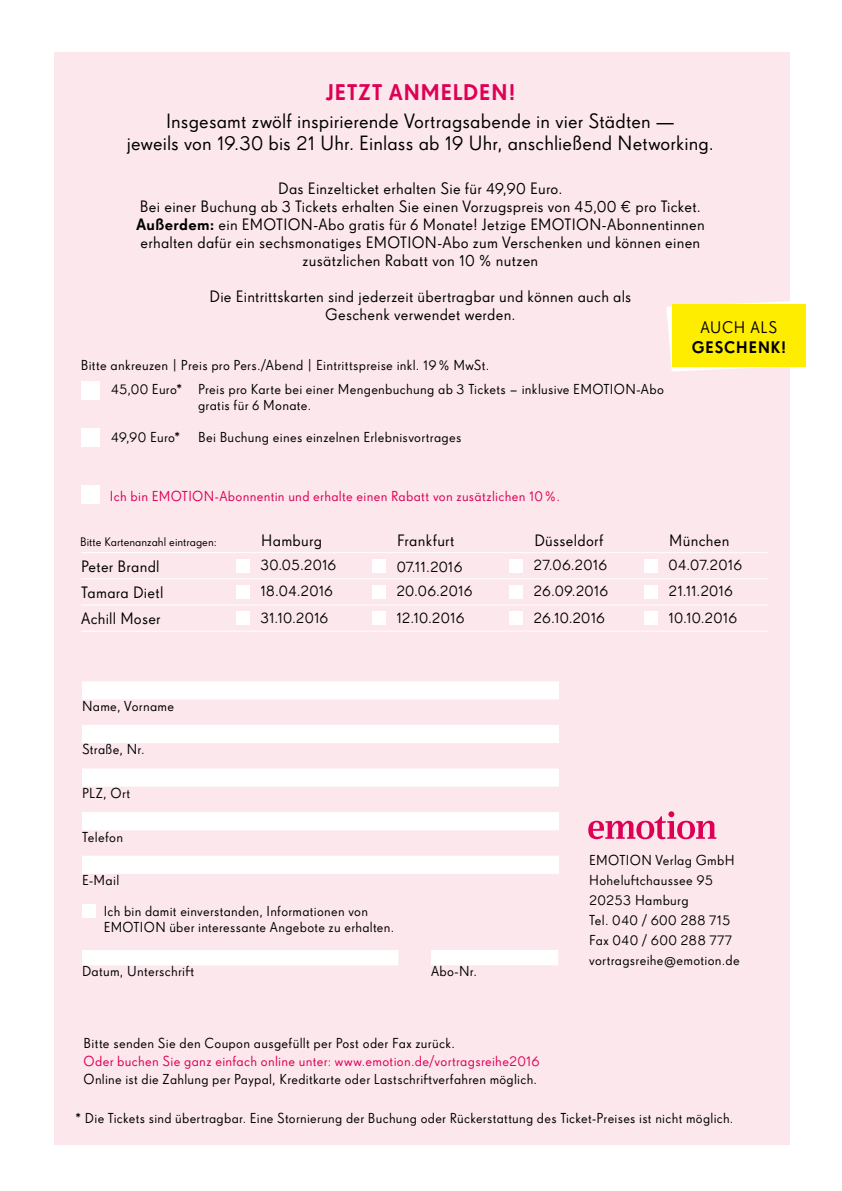
<style>
.page{position:relative;width:842px;height:1191px;background:#fff}
.page>*{position:absolute;margin:0;border:0;box-sizing:border-box;transform-origin:0 0}
.t1{font:500 22px "Super Grotesk OT";letter-spacing:.04em;color:#de0055}
.t2{font:20px/22px "Super Grotesk OT";letter-spacing:.005em;color:#000;text-align:center}
.t3{font:500 16.2px "Super Grotesk OT";letter-spacing:.06em;color:#000}
.t4{font:16.2px "Super Grotesk OT";letter-spacing:.045em;color:#000}
.t5{font:16px/18px "Super Grotesk OT";letter-spacing:.015em;color:#000;text-align:center}
.t6{font:15px "Super Grotesk OT";letter-spacing:.015em;color:#000}
.t7{font:14px/20px "Super Grotesk OT";letter-spacing:.02em;color:#000}
.t8{font:14px "Super Grotesk OT";letter-spacing:.02em;color:#de0055}
.t9{font:12px "Super Grotesk OT";color:#000}
.s1{font-weight:500}
</style>
<div class="page">
<div style="left:54px;top:52px;width:736px;height:1092px;background:#fce7ec"></div>
<hr style="left:81px;top:552px;width:155px;height:1px;background:#fff">
<hr style="left:81px;top:604px;width:155px;height:1px;background:#fff">
<hr style="left:81px;top:630px;width:155px;height:1px;background:#fff">
<hr style="left:236px;top:552px;width:136px;height:1px;background:#fff">
<hr style="left:372px;top:552px;width:137px;height:1px;background:#fff">
<hr style="left:509px;top:552px;width:135px;height:1px;background:#fff">
<hr style="left:644px;top:552px;width:124px;height:1px;background:#fff">
<hr style="left:236px;top:604px;width:136px;height:1px;background:#fff">
<hr style="left:372px;top:604px;width:137px;height:1px;background:#fff">
<hr style="left:509px;top:604px;width:135px;height:1px;background:#fff">
<hr style="left:644px;top:604px;width:124px;height:1px;background:#fff">
<hr style="left:236px;top:630px;width:136px;height:1px;background:#fff">
<hr style="left:372px;top:630px;width:137px;height:1px;background:#fff">
<hr style="left:509px;top:630px;width:135px;height:1px;background:#fff">
<hr style="left:644px;top:630px;width:124px;height:1px;background:#fff">
<hr style="left:81px;top:578px;width:155px;height:1px;background:#fff">
<hr style="left:236px;top:578px;width:136px;height:1px;background:#fff">
<hr style="left:372px;top:578px;width:137px;height:1px;background:#fff">
<hr style="left:509px;top:578px;width:135px;height:1px;background:#fff">
<hr style="left:644px;top:578px;width:124px;height:1px;background:#fff">
<div style="left:236px;top:559px;width:13px;height:13px;background:#fff"></div>
<div style="left:372px;top:559px;width:13px;height:13px;background:#fff"></div>
<div style="left:509px;top:559px;width:13px;height:13px;background:#fff"></div>
<div style="left:644px;top:559px;width:13px;height:13px;background:#fff"></div>
<div style="left:236px;top:585px;width:13px;height:13px;background:#fff"></div>
<div style="left:372px;top:585px;width:13px;height:13px;background:#fff"></div>
<div style="left:509px;top:585px;width:13px;height:13px;background:#fff"></div>
<div style="left:644px;top:585px;width:13px;height:13px;background:#fff"></div>
<div style="left:236px;top:611px;width:13px;height:13px;background:#fff"></div>
<div style="left:372px;top:611px;width:13px;height:13px;background:#fff"></div>
<div style="left:509px;top:611px;width:13px;height:13px;background:#fff"></div>
<div style="left:644px;top:611px;width:13px;height:13px;background:#fff"></div>
<div style="left:81px;top:381px;width:18px;height:19px;background:#fff"></div>
<div style="left:81px;top:428px;width:18px;height:19px;background:#fff"></div>
<div style="left:82px;top:681px;width:477px;height:18px;background:#fff"></div>
<div style="left:82px;top:725px;width:477px;height:18px;background:#fff"></div>
<div style="left:82px;top:768px;width:477px;height:18px;background:#fff"></div>
<div style="left:82px;top:812px;width:477px;height:18px;background:#fff"></div>
<div style="left:82px;top:855px;width:477px;height:19px;background:#fff"></div>
<div style="left:431px;top:950px;width:127px;height:15px;background:#fff"></div>
<div style="left:82px;top:950px;width:316px;height:15px;background:#fff"></div>
<div style="left:82px;top:904px;width:13px;height:13px;background:#fff"></div>
<div style="left:81px;top:485px;width:18px;height:19px;background:#fff"></div>
<svg style="left:588px;top:811px;width:128px;height:28px"></svg>
<svg style="left:666px;top:301px;width:124px;height:70px"></svg>
<div style="left:672px;top:304px;width:134px;height:63px;background:#ffed00"></div>
<h1 class="t1" style="left:326px;top:79px;width:191px">JETZT ANMELDEN!</h1>
<h2 class="t2" style="left:127px;top:110px;width:589px">Insgesamt zwölf inspirierende Vortragsabende in vier Städten —<br>jeweils von 19.30 bis 21 Uhr. Einlass ab 19 Uhr, anschließend Networking.</h2>
<p class="t5" style="left:136px;top:180px;width:570px">Das Einzelticket erhalten Sie für 49,90 Euro.<br>Bei einer Buchung ab 3 Tickets erhalten Sie einen Vorzugspreis von 45,00 € pro Ticket.<br><span class="s1">Außerdem:</span> ein EMOTION-Abo gratis für 6 Monate! Jetzige EMOTION-Abonnentinnen erhalten dafür ein sechsmonatiges EMOTION-Abo zum Verschenken und können einen zusätzlichen Rabatt von 10 % nutzen</p>
<p class="t5" style="left:209px;top:288px;width:424px">Die Eintrittskarten sind jederzeit übertragbar und können auch als<br>Geschenk verwendet werden.</p>
<p class="t4" style="left:700px;top:318px;width:78px">AUCH ALS</p>
<p class="t3" style="left:692px;top:337px;width:96px">GESCHENK!</p>
<p class="t7" style="left:111px;top:352px;width:554px;line-height:24.6px;text-indent:-30px">Bitte ankreuzen | Preis pro Pers./Abend | Eintrittspreise inkl. 19 % MwSt.<br>45,00 Euro* Preis pro Karte bei einer Mengenbuchung ab 3 Tickets – inklusive EMOTION-Abo</p>
<p class="t7" style="left:198px;top:395px;width:115px">gratis für 6 Monate.</p>
<p class="t7" style="left:111px;top:427px;width:352px">49,90 Euro* Bei Buchung eines einzelnen Erlebnisvortrages</p>
<p class="t8" style="left:110px;top:488px;width:451px">Ich bin EMOTION-Abonnentin und erhalte einen Rabatt von zusätzlichen 10 %.</p>
<p class="t9" style="left:80px;top:534px;width:138px">Bitte Kartenanzahl eintragen:</p>
<p class="t5" style="left:261px;top:531px;width:62px">Hamburg</p>
<p class="t5" style="left:397px;top:531px;width:59px">Frankfurt</p>
<p class="t5" style="left:534px;top:531px;width:71px">Düsseldorf</p>
<p class="t5" style="left:669px;top:531px;width:62px">München</p>
<p class="t5" style="left:81px;top:557px;width:80px">Peter Brandl</p>
<p class="t6" style="left:260px;top:556px;width:78px">30.05.2016</p>
<p class="t6" style="left:397px;top:558px;width:67px">07.11.2016</p>
<p class="t6" style="left:534px;top:556px;width:75px">27.06.2016</p>
<p class="t6" style="left:668px;top:556px;width:75px">04.07.2016</p>
<p class="t5" style="left:81px;top:583px;width:84px">Tamara Dietl</p>
<p class="t6" style="left:260px;top:582px;width:74px">18.04.2016</p>
<p class="t6" style="left:396px;top:582px;width:78px">20.06.2016</p>
<p class="t6" style="left:534px;top:582px;width:76px">26.09.2016</p>
<p class="t6" style="left:668px;top:582px;width:66px">21.11.2016</p>
<p class="t5" style="left:81px;top:610px;width:81px">Achill Moser</p>
<p class="t6" style="left:260px;top:609px;width:70px">31.10.2016</p>
<p class="t6" style="left:396px;top:609px;width:70px">12.10.2016</p>
<p class="t6" style="left:534px;top:609px;width:73px">26.10.2016</p>
<p class="t6" style="left:668px;top:609px;width:70px">10.10.2016</p>
<p class="t7" style="left:82px;top:696px;width:94px">Name, Vorname</p>
<p class="t7" style="left:82px;top:739px;width:64px">Straße, Nr.</p>
<p class="t7" style="left:82px;top:783px;width:50px">PLZ, Ort</p>
<p class="t7" style="left:82px;top:826px;width:43px">Telefon</p>
<p class="t7" style="left:82px;top:870px;width:39px">E-Mail</p>
<p class="t7" style="left:104px;top:903px;width:292px;line-height:16px">Ich bin damit einverstanden, Informationen von<br>EMOTION über interessante Angebote zu erhalten.</p>
<p class="t7" style="left:82px;top:960px;width:114px">Datum, Unterschrift</p>
<p class="t7" style="left:431px;top:960px;width:48px">Abo-Nr.</p>
<p class="t7" style="left:589px;top:849px;width:152px">EMOTION Verlag GmbH<br>Hoheluftchaussee 95<br>20253 Hamburg<br>Tel. 040 / 600 288 715<br>Fax 040 / 600 288 777 vortragsreihe@emotion.de</p>
<p class="t7" style="left:84px;top:1033px;width:373px">Bitte senden Sie den Coupon ausgefüllt per Post oder Fax zurück.</p>
<p class="t8" style="left:84px;top:1053px;width:458px">Oder buchen Sie ganz einfach online unter: www.emotion.de/vortragsreihe2016</p>
<p class="t7" style="left:84px;top:1069px;width:455px">Online ist die Zahlung per Paypal, Kreditkarte oder Lastschriftverfahren möglich.</p>
<p class="t7" style="left:75px;top:1108px;width:660px">* Die Tickets sind übertragbar. Eine Stornierung der Buchung oder Rückerstattung des Ticket-Preises ist nicht möglich.</p>
</div>
